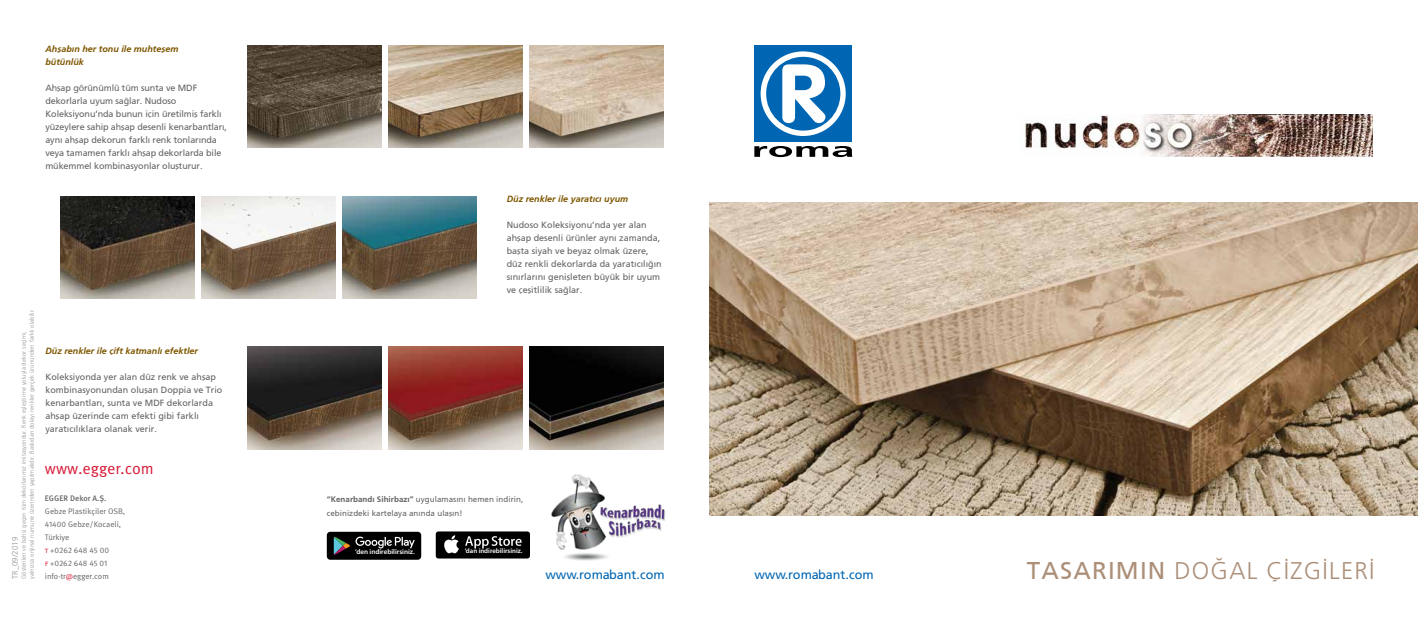
<style>
.page{position:relative;width:1418px;height:624px;background:#fff}
.page>*{position:absolute;margin:0;border:0;box-sizing:border-box;transform-origin:0 0}
.t1{font:24.2px "Frutiger Light Nr Tr";letter-spacing:.05em;color:#ac8f78}
.t2{font:16px "Meta Pro";color:#d71b38}
.t3{font:12.6px "Frutiger Normal Tr";color:#0066b3}
.t4{font:9px/13px "Frutiger Roman";color:#636466}
.t5{font:italic 700 9px/13px "Frutiger";color:#7e5700}
.t6{font:8px/13px "Meta Pro";letter-spacing:-.005em;color:#636466}
.t7{font:8px/14px "Frutiger Roman";letter-spacing:.005em;color:#636466}
.t8{font:500 8px "Meta Pro";color:#636466}
.t9{font:300 8px "Frutiger";letter-spacing:.01em;color:#939598}
.t10{font:600 7px "Myriad Pro";color:#fff}
.t11{font:600 6.8px "Myriad Pro";color:#fff}
.t12{font:300 6px/8px "Frutiger";letter-spacing:.01em;color:#939598}
.s1{color:#d71b38}
.s2{font-family:"Frutiger";font-weight:700}
.s3{font-family:"Frutiger Roman"}
</style>
<div class="page">
<img style="left:1025px;top:115px;width:347px;height:41px">
<img style="left:248px;top:45px;width:133px;height:103px">
<img style="left:389px;top:46px;width:133px;height:102px">
<img style="left:530px;top:45px;width:133px;height:103px">
<img style="left:60px;top:196px;width:134px;height:103px">
<img style="left:201px;top:196px;width:134px;height:103px">
<img style="left:342px;top:196px;width:134px;height:103px">
<img style="left:247px;top:346px;width:134px;height:103px">
<img style="left:388px;top:346px;width:134px;height:103px">
<img style="left:529px;top:346px;width:134px;height:103px">
<img style="left:709px;top:202px;width:708px;height:313px">
<svg style="left:754px;top:146px;width:98px;height:11px"></svg>
<div style="left:754px;top:45px;width:98px;height:97px;background:#0066b3"></div>
<svg style="left:760px;top:51px;width:85px;height:85px"></svg>
<div style="left:766px;top:57px;width:74px;height:74px;background:#0066b3;border-radius:50%"></div>
<svg style="left:782px;top:64px;width:43px;height:59px"></svg>
<img style="left:551px;top:474px;width:114px;height:87px">
<div style="left:327px;top:531px;width:94px;height:28px;background:#000;border-radius:3px"></div>
<svg style="left:334px;top:536px;width:81px;height:19px"></svg>
<div style="left:436px;top:531px;width:94px;height:27px;background:#000;border-radius:3px"></div>
<svg style="left:444px;top:535px;width:77px;height:19px"></svg>
<p class="t5" style="left:45px;top:42px;width:135px">Ahşabın her tonu ile muhteşem bütünlük</p>
<p class="t4" style="left:45px;top:81px;width:183px">Ahşap görünümlü tüm sunta ve MDF dekorlarla uyum sağlar. Nudoso Koleksiyonu’nda bunun için üretilmiş farklı yüzeylere sahip ahşap desenli kenarbantları, aynı ahşap dekorun farklı renk tonlarında veya tamamen farklı ahşap dekorlarda bile mükemmel kombinasyonlar oluşturur.</p>
<p class="t12" style="left:20px;top:579px;width:271px;rotate:-90deg">Gösterilen ve bahsi geçen tüm dekorlarımız imitasyondur. Renk eşleştirme yoluyla dekor seçimi,<br>yalnızca orijinal numune üzerinden yapılmalıdır. Baskıdan dolayı renkler gerçek ürününden farklı olabilir.</p>
<p class="t9" style="left:11px;top:579px;width:44px;rotate:-90deg">TR_09/2019</p>
<p class="t5" style="left:45px;top:344px;width:154px">Düz renkler ile çift katmanlı efektler</p>
<p class="t4" style="left:45px;top:370px;width:179px">Koleksiyonda yer alan düz renk ve ahşap kombinasyonundan oluşan Doppia ve Trio kenarbantları, sunta ve MDF dekorlarda ahşap üzerinde cam efekti gibi farklı yaratıcılıklara olanak verir.</p>
<h2 class="t2" style="left:45px;top:459px;width:110px">www.egger.com</h2>
<p class="t8" style="left:45px;top:493px;width:63px">EGGER Dekor A.Ş.</p>
<p class="t6" style="left:45px;top:504px;width:82px">Gebze Plastikçiler OSB,<br>41400 Gebze/Kocaeli,<br>Türkiye<br><span class="s1">t</span> +0262 648 45 00<br><span class="s1">f</span> +0262 648 45 01 info-tr<span class="s1">@</span>egger.com</p>
<p class="t5" style="left:506px;top:192px;width:123px">Düz renkler ile yaratıcı uyum</p>
<p class="t4" style="left:506px;top:218px;width:157px">Nudoso Koleksiyonu’nda yer alan ahşap desenli ürünler aynı zamanda, başta siyah ve beyaz olmak üzere, düz renkli dekorlarda da yaratıcılığın sınırlarını genişleten büyük bir uyum ve çeşitlilik sağlar.</p>
<p class="t7" style="left:327px;top:492px;width:198px"><span class="s2">“Kenarbandı Sihirbazı”</span> uygulamasını hemen indirin, cebinizdeki kartelaya anında ulaşın!</p>
<p class="t10" style="left:355px;top:547px;width:61px">‘den indirebilirsiniz.</p>
<p class="t11" style="left:465px;top:546px;width:59px">‘dan indirebilirsiniz.</p>
<h3 class="t3" style="left:545px;top:566px;width:121px">www.romabant.com</h3>
<h3 class="t3" style="left:754px;top:567px;width:121px">www.romabant.com</h3>
<h1 class="t1" style="left:1026px;top:556px;width:349px"><span class="s3">TASARIMIN</span> DOĞAL ÇİZGİLERİ</h1>
</div>
